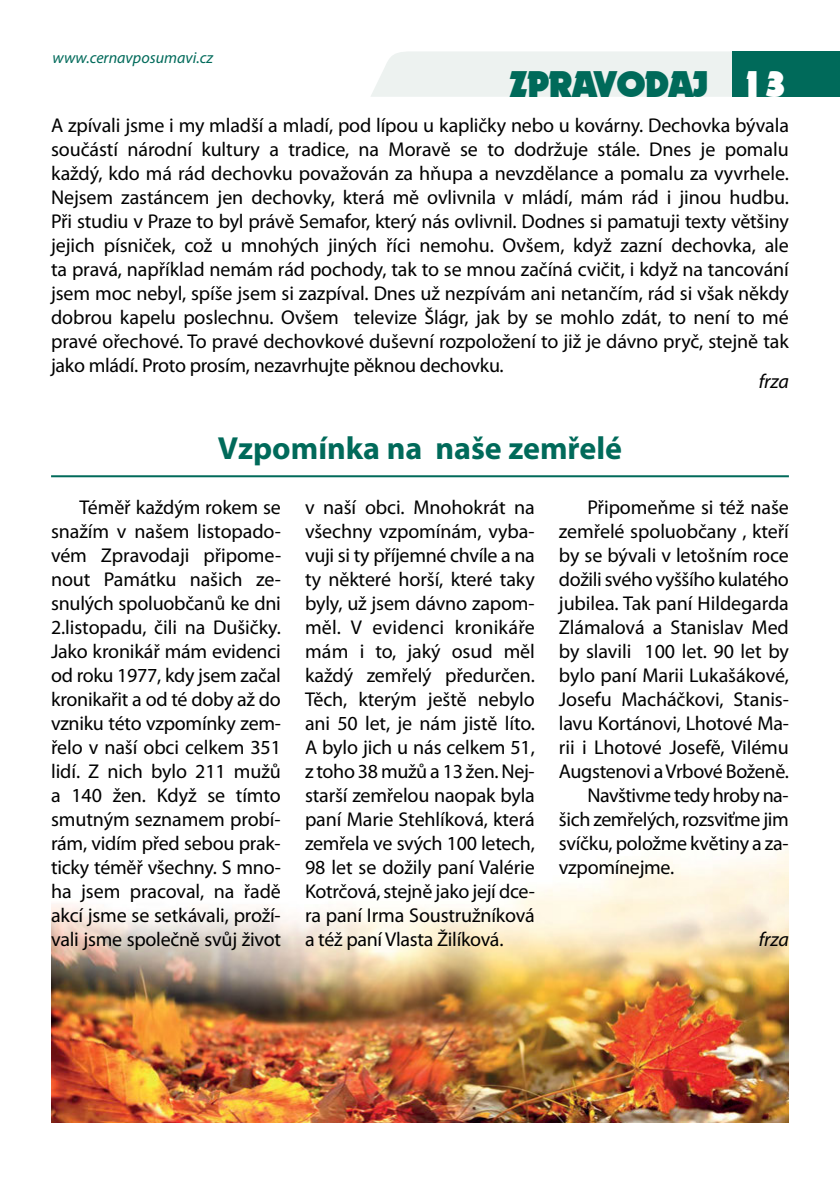
<style>
.page{position:relative;width:840px;height:1191px;background:#fff}
.page>*{position:absolute;margin:0;border:0;box-sizing:border-box;transform-origin:0 0}
.t1{font:36px "Dynamo CE";color:#006a5a}
.t2{font:36px "Dynamo CE";color:#fff}
.t3{font:700 32px "Myriad Pro";color:#006a5a}
.t4{font:20px/24px "Myriad Pro";letter-spacing:-.015em;color:#000;text-align:justify}
.t5{font:italic 20px "Myriad Pro";letter-spacing:-.015em;color:#000}
.t6{font:italic 16px "Myriad Pro";color:#006a5a}
</style>
<div class="page">
<img style="left:51px;top:846px;width:737px;height:276px">
<div style="left:371px;top:51px;width:360px;height:46px;background:#edf2f0"></div>
<div style="left:731px;top:51px;width:108px;height:46px;background:#006a5a"></div>
<hr style="left:51px;top:475px;width:737px;height:2px;background:#006a5a">
<p class="t6" style="left:52px;top:48px;width:162px">www.cernavposumavi.cz</p>
<p class="t1" style="left:509px;top:68px;width:200px">ZPRAVODAJ</p>
<p class="t2" style="left:740px;top:68px;width:47px">13</p>
<p class="t4" style="left:51px;top:115px;width:739px">A zpívali jsme i my mladší a mladí, pod lípou u kapličky nebo u kovárny. Dechovka bývala součástí národní kultury a tradice, na Moravě se to dodržuje stále. Dnes je pomalu každý, kdo má rád dechovku považován za hňupa a nevzdělance a pomalu za vyvrhele.<br>Nejsem zastáncem jen dechovky, která mě ovlivnila v mládí, mám rád i jinou hudbu.<br>Při studiu v Praze to byl právě Semafor, který nás ovlivnil. Dodnes si pamatuji texty většiny jejich písniček, což u mnohých jiných říci nemohu. Ovšem, když zazní dechovka, ale ta pravá, například nemám rád pochody, tak to se mnou začíná cvičit, i když na tancování jsem moc nebyl, spíše jsem si zazpíval. Dnes už nezpívám ani netančím, rád si však někdy dobrou kapelu poslechnu. Ovšem televize Šlágr, jak by se mohlo zdát, to není to mé pravé ořechové. To pravé dechovkové duševní rozpoložení to již je dávno pryč, stejně tak jako mládí. Proto prosím, nezavrhujte pěknou dechovku.</p>
<p class="t5" style="left:758px;top:369px;width:32px">frza</p>
<p class="t3" style="left:217px;top:436px;width:406px">Vzpomínka na naše zemřelé</p>
<p class="t4" style="left:51px;top:497px;width:231px;text-indent:28px">Téměř každým rokem se snažím v našem listopado&shy;vém Zpravodaji připome&shy;nout Památku našich ze&shy;snulých spoluobčanů ke dni 2.listopadu, čili na Dušičky.<br>Jako kronikář mám evidenci od roku 1977, kdy jsem začal kronikařit a od té doby až do vzniku této vzpomínky zem&shy;řelo v naší obci celkem 351 lidí. Z nich bylo 211 mužů a 140 žen. Když se tímto smutným seznamem probí&shy;rám, vidím před sebou prak&shy;ticky téměř všechny. S mno&shy;ha jsem pracoval, na řadě akcí jsme se setkávali, proží&shy;vali jsme společně svůj život</p>
<p class="t4" style="left:305px;top:497px;width:231px">v naší obci. Mnohokrát na všechny vzpomínám, vyba&shy;vuji si ty příjemné chvíle a na ty některé horší, které taky byly, už jsem dávno zapom&shy;měl. V evidenci kronikáře mám i to, jaký osud měl každý zemřelý předurčen.<br>Těch, kterým ještě nebylo ani 50 let, je nám jistě líto.<br>A bylo jich u nás celkem 51, z toho 38 mužů a 13 žen. Nej&shy;starší zemřelou naopak byla paní Marie Stehlíková, která zemřela ve svých 100 letech, 98 let se dožily paní Valérie Kotrčová, stejně jako její dce&shy;ra paní Irma Soustružníková a též paní Vlasta Žilíková.</p>
<p class="t4" style="left:558px;top:497px;width:231px;text-indent:28px">Připomeňme si též naše zemřelé spoluobčany , kteří by se bývali v letošním roce dožili svého vyššího kulatého jubilea. Tak paní Hildegarda Zlámalová a Stanislav Med by slavili 100 let. 90 let by bylo paní Marii Lukašákové, Josefu Macháčkovi, Stanis&shy;lavu Kortánovi, Lhotové Ma&shy;rii i Lhotové Josefě, Vilému Augstenovi a Vrbové Boženě.</p>
<p class="t4" style="left:558px;top:785px;width:231px;text-indent:28px">Navštivme tedy hroby na&shy;šich zemřelých, rozsviťme jim svíčku, položme květiny a za&shy;vzpomínejme.</p>
<p class="t5" style="left:758px;top:927px;width:32px">frza</p>
</div>
